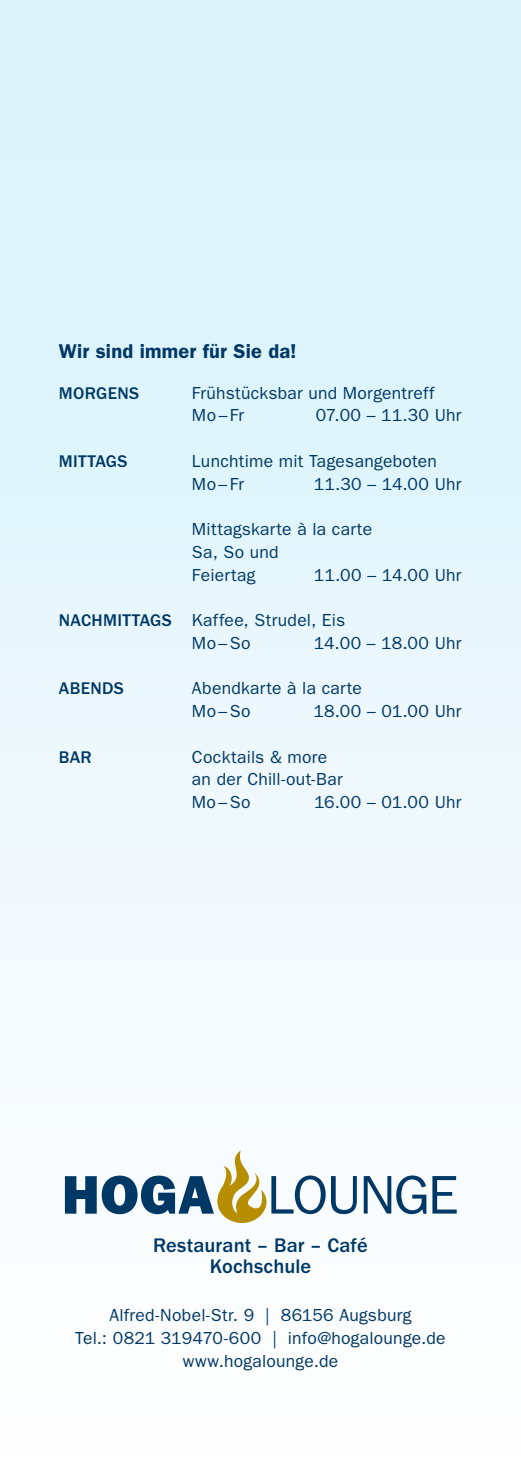
<style>
.page{position:relative;width:521px;height:1474px;background:#fff}
.page>*{position:absolute;margin:0;border:0;box-sizing:border-box;transform-origin:0 0}
.t1{font:500 20.3px/20.5px "ITC Franklin Gothic Std";letter-spacing:.005em;color:#003865;text-align:center}
.t2{font:600 20.12px "ITC Franklin Gothic Std";letter-spacing:.01em;color:#003865}
.t3{font:17.5px/22.8px "ITC Franklin Gothic Std";letter-spacing:.015em;color:#003865}
.t4{font:500 17.5px "ITC Franklin Gothic Std";letter-spacing:.02em;color:#003865}
.s1{font-weight:500}
</style>
<div class="page">
<div style="left:0;top:0;width:521px;height:1473px;background:linear-gradient(to bottom,#d8f1fb,#fff)"></div>
<svg style="left:364px;top:1175px;width:62px;height:39px"></svg>
<svg style="left:432px;top:1176px;width:25px;height:37px"></svg>
<svg style="left:65px;top:1150px;width:292px;height:73px"></svg>
<p class="t2" style="left:59px;top:339px;width:239px">Wir sind immer für Sie da!</p>
<p class="t4" style="left:59px;top:383px;width:82px">MORGENS</p>
<p class="t3" style="left:192px;top:381px;width:244px">Frühstücksbar und Morgentreff<br>Mo–Fr</p>
<p class="t3" style="left:316px;top:404px;width:147px">07.00 – 11.30 Uhr</p>
<p class="t4" style="left:59px;top:451px;width:70px">MITTAGS</p>
<p class="t3" style="left:192px;top:449px;width:247px">Lunchtime mit Tagesangeboten<br>Mo–Fr</p>
<p class="t3" style="left:314px;top:472px;width:149px">11.30 – 14.00 Uhr</p>
<p class="t3" style="left:192px;top:518px;width:182px">Mittagskarte à la carte<br>Sa, So und<br>Feiertag</p>
<p class="t3" style="left:314px;top:563px;width:149px">11.00 – 14.00 Uhr</p>
<p class="t3" style="left:192px;top:609px;width:155px;text-indent:-133px"><span class="s1">NACHMITTAGS</span> Kaffee, Strudel, Eis<br>Mo–So</p>
<p class="t3" style="left:314px;top:631px;width:149px">14.00 – 18.00 Uhr</p>
<p class="t4" style="left:59px;top:678px;width:66px">ABENDS</p>
<p class="t3" style="left:192px;top:677px;width:172px">Abendkarte à la carte<br>Mo–So</p>
<p class="t3" style="left:313px;top:700px;width:149px">18.00 – 01.00 Uhr</p>
<p class="t4" style="left:59px;top:747px;width:34px">BAR</p>
<p class="t3" style="left:192px;top:745px;width:152px">Cocktails &amp; more an der Chill-out-Bar<br>Mo–So</p>
<p class="t3" style="left:314px;top:791px;width:149px">16.00 – 01.00 Uhr</p>
<p class="t1" style="left:153px;top:1235px;width:216px">Restaurant – Bar – Café<br>Kochschule</p>
<p class="t3" style="left:75px;top:1303px;width:372px;text-align:center">Alfred-Nobel-Str. 9 | 86156 Augsburg<br>Tel.: 0821 319470-600 | info@hogalounge.de www.hogalounge.de</p>
</div>
